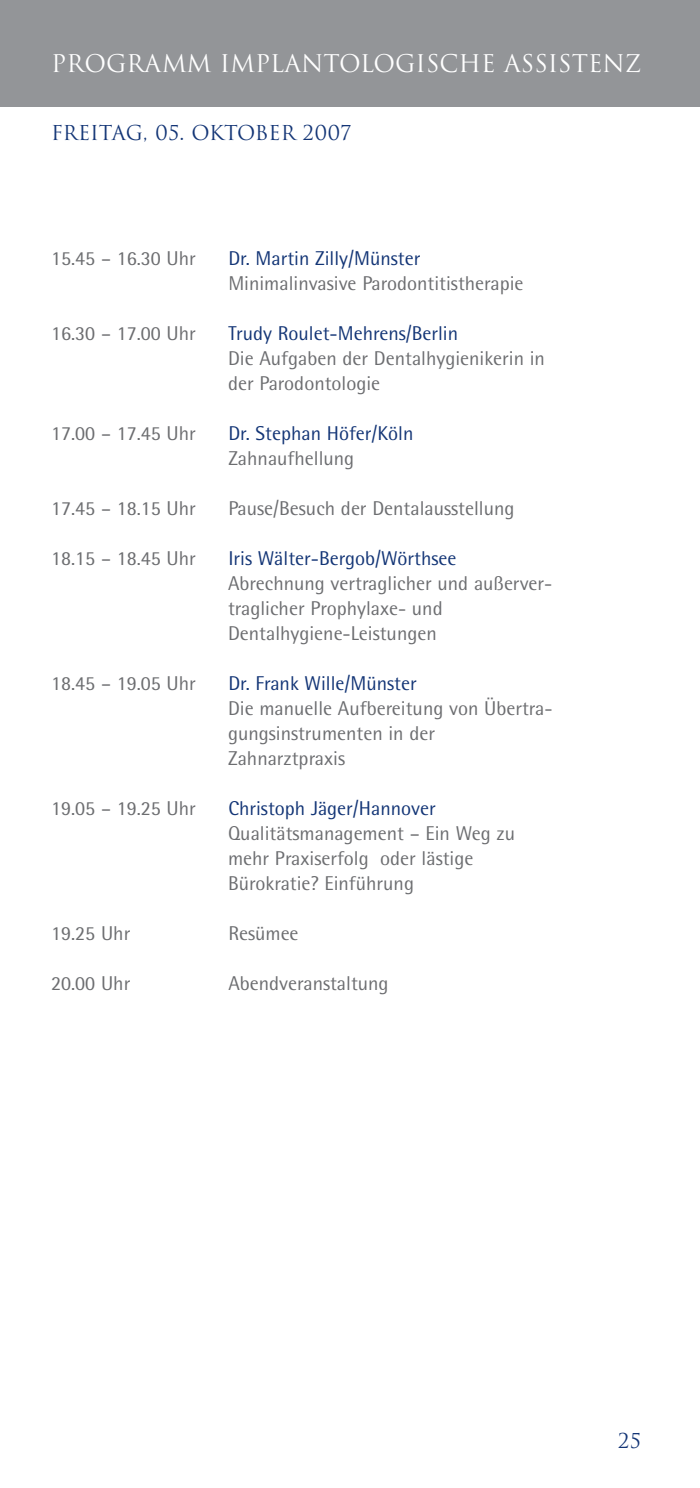
<style>
.page{position:relative;width:700px;height:1488px;background:#fff}
.page>*{position:absolute;margin:0;border:0;box-sizing:border-box;transform-origin:0 0}
.t1{font:23.75px "Trajan";color:#fff}
.t2{font:20px/25px "Rotis Semi Sans";color:#6c6d70}
.t3{font:20px "Rotis Semi Sans";color:#133576}
.t4{font:20px "Trajan";color:#133576}
</style>
<div class="page">
<div style="left:0;top:0;width:700px;height:106px;background:#939598"></div>
<p class="t1" style="left:51px;top:50px;width:592px">PROGRAMM IMPLANTOLOGISCHE ASSISTENZ</p>
<p class="t4" style="left:51px;top:121px;width:302px">FREITAG, 05. OKTOBER 2007</p>
<p class="t2" style="left:51px;top:248px;width:146px">15.45 – 16.30 Uhr</p>
<p class="t3" style="left:228px;top:251px;width:194px">Dr. Martin Zilly/Münster</p>
<p class="t2" style="left:228px;top:273px;width:297px">Minimalinvasive Parodontitistherapie</p>
<p class="t2" style="left:51px;top:323px;width:146px">16.30 – 17.00 Uhr</p>
<p class="t3" style="left:228px;top:326px;width:231px">Trudy Roulet-Mehrens/Berlin</p>
<p class="t2" style="left:228px;top:348px;width:318px">Die Aufgaben der Dentalhygienikerin in der Parodontologie</p>
<p class="t2" style="left:51px;top:423px;width:146px">17.00 – 17.45 Uhr</p>
<p class="t3" style="left:228px;top:426px;width:187px">Dr. Stephan Höfer/Köln</p>
<p class="t2" style="left:228px;top:448px;width:127px">Zahnaufhellung</p>
<p class="t2" style="left:51px;top:498px;width:146px">17.45 – 18.15 Uhr</p>
<p class="t2" style="left:228px;top:498px;width:288px">Pause/Besuch der Dentalausstellung</p>
<p class="t2" style="left:51px;top:548px;width:146px">18.15 – 18.45 Uhr</p>
<p class="t3" style="left:228px;top:551px;width:230px">Iris Wälter-Bergob/Wörthsee</p>
<p class="t2" style="left:228px;top:573px;width:326px">Abrechnung vertraglicher und außerver&shy;traglicher Prophylaxe- und<br>Dentalhygiene-Leistungen</p>
<p class="t2" style="left:51px;top:673px;width:146px">18.45 – 19.05 Uhr</p>
<p class="t3" style="left:228px;top:676px;width:190px">Dr. Frank Wille/Münster</p>
<p class="t2" style="left:228px;top:698px;width:326px">Die manuelle Aufbereitung von Übertra&shy;gungsinstrumenten in der<br>Zahnarztpraxis</p>
<p class="t2" style="left:51px;top:798px;width:146px">19.05 – 19.25 Uhr</p>
<p class="t3" style="left:228px;top:801px;width:209px">Christoph Jäger/Hannover</p>
<p class="t2" style="left:228px;top:823px;width:288px">Qualitätsmanagement – Ein Weg zu mehr Praxiserfolg oder lästige<br>Bürokratie? Einführung</p>
<p class="t2" style="left:51px;top:923px;width:81px">19.25 Uhr</p>
<p class="t2" style="left:228px;top:923px;width:72px">Resümee</p>
<p class="t2" style="left:51px;top:973px;width:81px">20.00 Uhr</p>
<p class="t2" style="left:228px;top:973px;width:162px">Abendveranstaltung</p>
<p class="t4" style="left:618px;top:1429px;width:25px">25</p>
</div>
